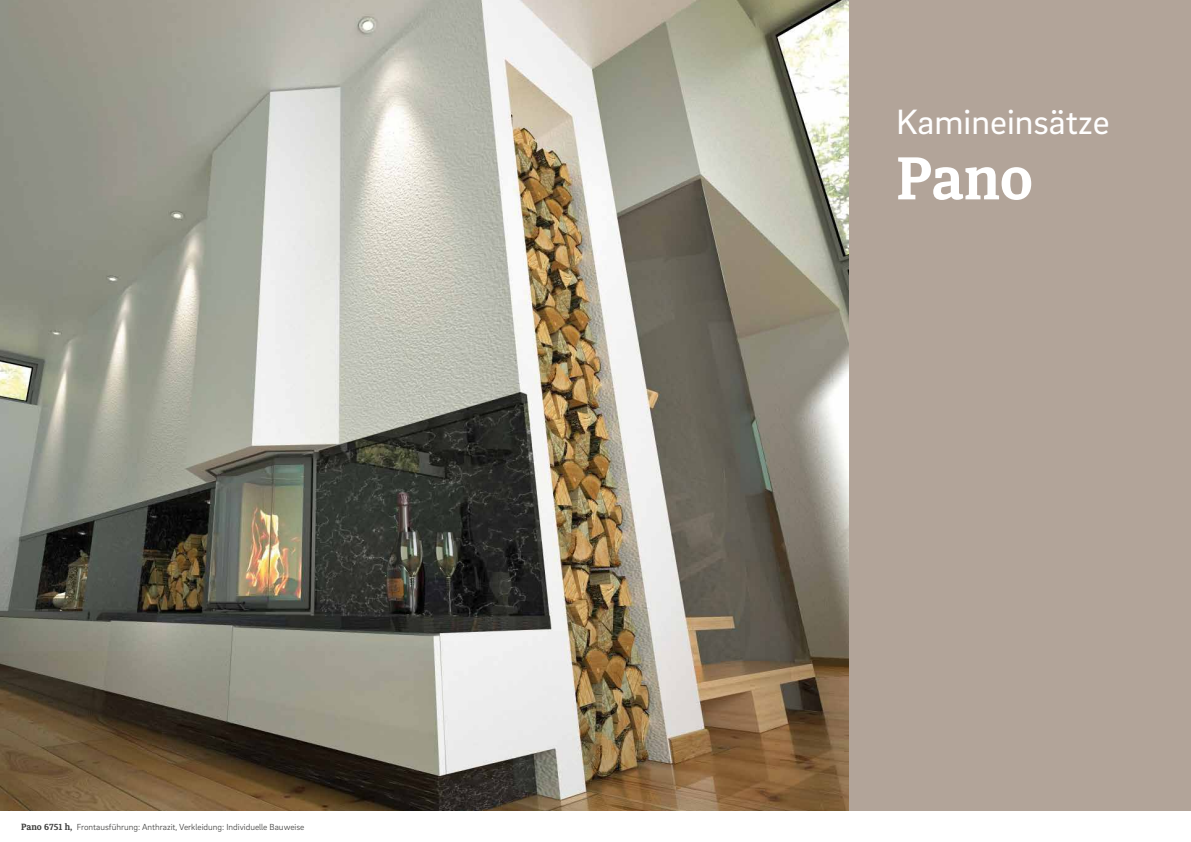
<style>
.page{position:relative;width:1191px;height:842px;background:#fff}
.page>*{position:absolute;margin:0;border:0;box-sizing:border-box;transform-origin:0 0}
.t1{font:700 60px "Diaria Pro";color:#fff}
.t2{font:36px "Brix Sans";color:#fff}
.t3{font:300 9px "Brix Sans";color:#3c3c3b}
.s1{font-family:"Diaria Pro";font-weight:700}
</style>
<div class="page">
<img style="left:0;top:0;width:849px;height:811px">
<div style="left:849px;top:0;width:342px;height:842px;background:#b2a499"></div>
<div style="left:0;top:811px;width:1191px;height:31px;background:#fff"></div>
<p class="t3" style="left:21px;top:821px;width:285px"><span class="s1">Pano 6751 h,</span> Frontausführung: Anthrazit, Verkleidung: Individuelle Bauweise</p>
<h2 class="t2" style="left:896px;top:99px;width:215px">Kamineinsätze</h2>
<h1 class="t1" style="left:896px;top:141px;width:138px">Pano</h1>
</div>
